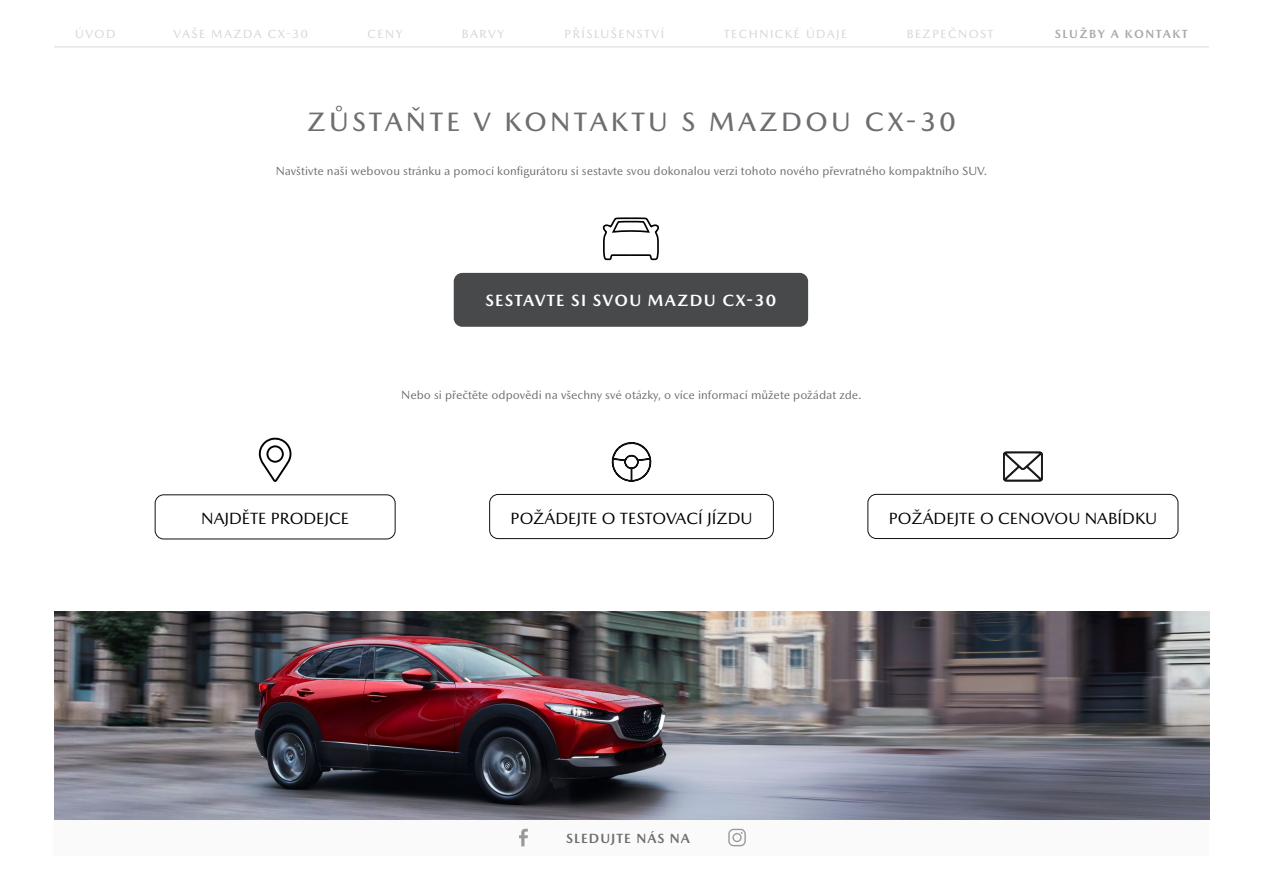
<style>
.page{position:relative;width:1263px;height:893px;background:#fff}
.page>*{position:absolute;margin:0;border:0;box-sizing:border-box;transform-origin:0 0}
.t1{font:500 27px "Mazda Type Cyrillic";letter-spacing:.125em;color:#6d6e71}
.t2{font:16.5px "Mazda Type Cyrillic";color:#000}
.t3{font:700 16.5px "Mazda Type Cyrillic";letter-spacing:.075em;color:#fff}
.t4{font:700 13.5px "Mazda Type Cyrillic";letter-spacing:.075em;color:#6d6e71}
.t5{font:12px "Mazda Type Cyrillic";color:#6d6e71}
.t6{font:12px "Mazda Type Cyrillic";letter-spacing:.125em;color:#d5d5d5}
.t7{font:700 12px "Mazda Type Cyrillic";letter-spacing:.125em;color:#a7a9ac}
</style>
<div class="page">
<div style="left:454px;top:273px;width:354px;height:54px;background:#47494b;border-radius:9px"></div>
<svg style="left:603px;top:217px;width:56px;height:43px"></svg>
<div style="left:867px;top:494px;width:311px;height:45px;border:1px solid #101010;border-radius:9px"></div>
<svg style="left:1003px;top:452px;width:40px;height:29px"></svg>
<div style="left:155px;top:494px;width:240px;height:45px;border:1px solid #101010;border-radius:9px"></div>
<svg style="left:259px;top:438px;width:32px;height:44px"></svg>
<div style="left:489px;top:494px;width:285px;height:45px;border:1px solid #101010;border-radius:9px"></div>
<svg style="left:612px;top:442px;width:39px;height:39px"></svg>
<img style="left:54px;top:611px;width:1155px;height:209px">
<hr style="left:54px;top:46px;width:1155px;height:2px;background:#e7e7e7">
<div style="left:54px;top:820px;width:1155px;height:35px;background:#fafafa"></div>
<svg style="left:728px;top:829px;width:18px;height:17px"></svg>
<svg style="left:519px;top:829px;width:9px;height:17px"></svg>
<p class="t6" style="left:75px;top:26px;width:42px">ÚVOD</p>
<p class="t6" style="left:174px;top:26px;width:136px">VAŠE MAZDA CX-30</p>
<p class="t6" style="left:368px;top:26px;width:36px">CENY</p>
<p class="t6" style="left:462px;top:26px;width:44px">BARVY</p>
<p class="t6" style="left:565px;top:26px;width:101px">PŘÍSLUŠENSTVÍ</p>
<p class="t6" style="left:724px;top:26px;width:125px">TECHNICKÉ ÚDAJE</p>
<p class="t6" style="left:907px;top:26px;width:88px">BEZPEČNOST</p>
<p class="t7" style="left:1055px;top:26px;width:134px">SLUŽBY A KONTAKT</p>
<h1 class="t1" style="left:307px;top:105px;width:650px">ZŮSTAŇTE V KONTAKTU S MAZDOU CX-30</h1>
<p class="t5" style="left:276px;top:164px;width:713px">Navštivte naši webovou stránku a pomocí konfigurátoru si sestavte svou dokonalou verzi tohoto nového převratného kompaktního SUV.</p>
<h2 class="t3" style="left:485px;top:291px;width:292px">SESTAVTE SI SVOU MAZDU CX-30</h2>
<p class="t5" style="left:401px;top:388px;width:462px">Nebo si přečtěte odpovědi na všechny své otázky, o více informací můžete požádat zde.</p>
<h2 class="t2" style="left:201px;top:509px;width:149px">NAJDĚTE PRODEJCE</h2>
<h2 class="t2" style="left:510px;top:508px;width:243px">POŽÁDEJTE O TESTOVACÍ JÍZDU</h2>
<h2 class="t2" style="left:889px;top:508px;width:270px">POŽÁDEJTE O CENOVOU NABÍDKU</h2>
<p class="t4" style="left:566px;top:830px;width:125px">SLEDUJTE NÁS NA</p>
</div>
